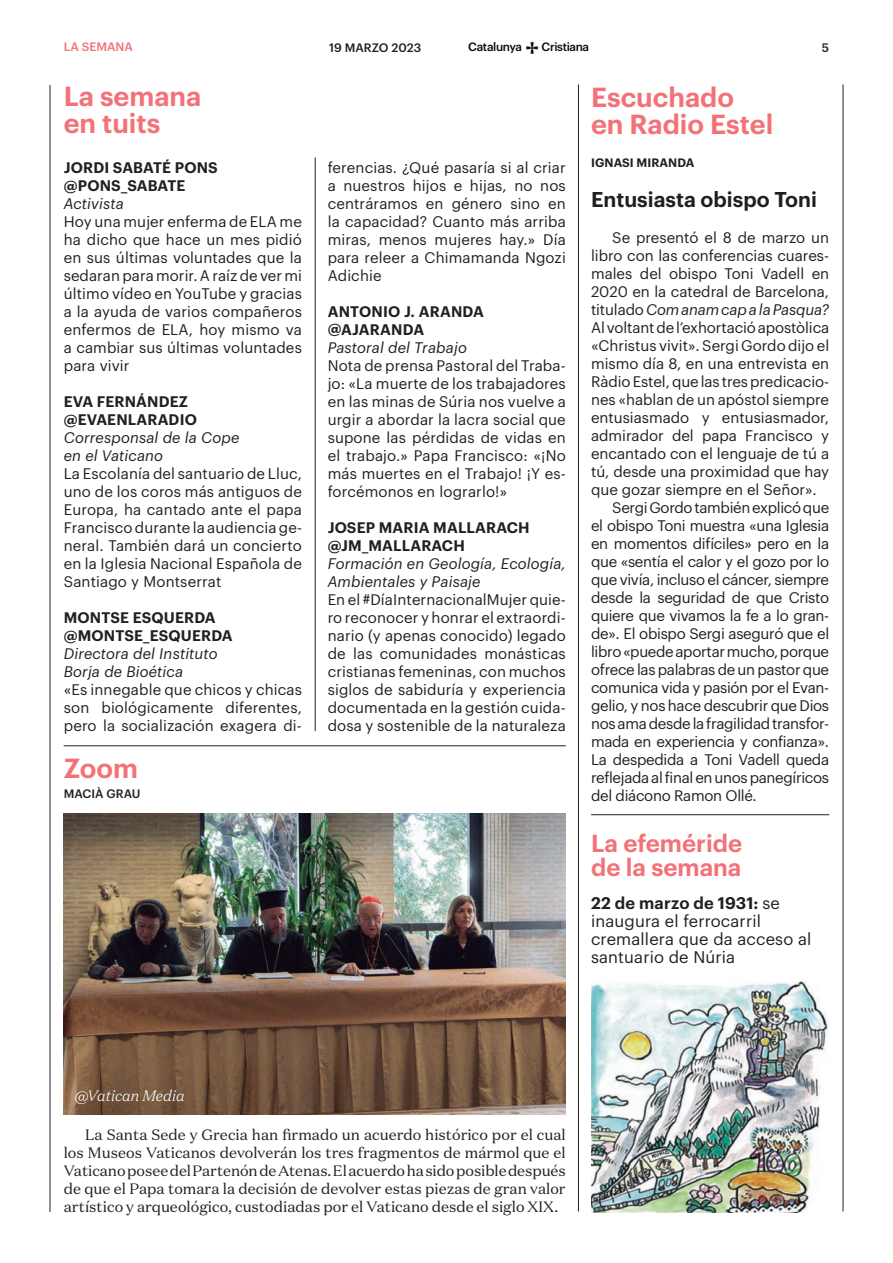
<style>
.page{position:relative;width:893px;height:1263px;background:#fff}
.page>*{position:absolute;margin:0;border:0;box-sizing:border-box;transform-origin:0 0}
.t1{font:600 27px/27px "Graphik";color:#f27278}
.t2{font:600 24px/24px "Graphik";color:#f27278}
.t3{font:600 21px "Graphik";color:#231f20}
.t4{font:16.5px/18px "Graphik";letter-spacing:.01em;color:#231f20}
.t5{font:15px/18px "Graphik";color:#231f20;text-align:justify}
.t6{font:15px "Graphik";letter-spacing:-.02em;color:#231f20}
.t7{font:15px/18px "Domaine Text";color:#231f20;text-align:justify}
.t8{font:italic 15px/18px "Graphik";letter-spacing:.01em;color:#231f20}
.t9{font:600 15px/18px "Graphik";letter-spacing:.01em;color:#231f20}
.t10{font:italic 15px "Graphik";letter-spacing:-.01em;color:#231f20}
.t11{font:italic 300 15px "Domaine Text";color:#fff}
.t12{font:500 12px "Graphik";color:#231f20}
.t13{font:600 12px "Graphik";color:#231f20}
.t14{font:500 12px "Graphik";color:#f27278}
.t15{font:500 11.85px "Graphik";letter-spacing:-.03em;color:#07090c}
.s1{font-style:normal}
.s2{font-weight:600}
</style>
<div class="page">
<svg style="left:526px;top:42px;width:12px;height:12px"></svg>
<hr style="left:843px;top:85px;width:1px;height:1126px;background:#231f20">
<hr style="left:50px;top:85px;width:1px;height:1127px;background:#231f20">
<hr style="left:578px;top:85px;width:1px;height:1126px;background:#231f20">
<hr style="left:315px;top:157px;width:1px;height:574px;background:#231f20">
<hr style="left:591px;top:814px;width:238px;height:1px;background:#231f20">
<hr style="left:64px;top:745px;width:502px;height:1px;background:#231f20">
<img style="left:591px;top:981px;width:237px;height:231px">
<img style="left:64px;top:813px;width:502px;height:301px">
<p class="t12" style="left:329px;top:38px;width:93px">19 MARZO 2023</p>
<p class="t15" style="left:468px;top:38px;width:55px">Catalunya</p>
<p class="t15" style="left:542px;top:38px;width:49px">Cristiana</p>
<p class="t12" style="left:822px;top:38px;width:9px">5</p>
<p class="t14" style="left:64px;top:38px;width:71px">LA SEMANA</p>
<h1 class="t1" style="left:64px;top:81px;width:139px">La semana en tuits</h1>
<h1 class="t1" style="left:591px;top:82px;width:184px">Escuchado<br>en Radio Estel</h1>
<p class="t9" style="left:64px;top:157px;width:156px">JORDI SABATÉ PONS @PONS_SABATE</p>
<p class="t8" style="left:64px;top:193px;width:62px">Activista</p>
<p class="t5" style="left:64px;top:211px;width:240px">Hoy una mujer enferma de ELA me ha dicho que hace un mes pidió en sus últimas voluntades que la sedaran para morir. A raíz de ver mi último vídeo en YouTube y gracias a la ayuda de varios compañeros enfermos de ELA, hoy mismo va a cambiar sus últimas voluntades para vivir</p>
<p class="t9" style="left:64px;top:391px;width:135px">EVA FERNÁNDEZ @EVAENLARADIO</p>
<p class="t8" style="left:64px;top:427px;width:177px">Corresponsal de la Cope en el Vaticano</p>
<p class="t5" style="left:64px;top:463px;width:240px">La Escolanía del santuario de Lluc, uno de los coros más antiguos de Europa, ha cantado ante el papa Francisco durante la audiencia ge&shy;neral. También dará un concierto en la Iglesia Nacional Española de Santiago y Montserrat</p>
<p class="t9" style="left:64px;top:607px;width:170px">MONTSE ESQUERDA @MONTSE_ESQUERDA</p>
<p class="t8" style="left:64px;top:643px;width:155px">Directora del Instituto<br>Borja de Bioética</p>
<p class="t5" style="left:64px;top:679px;width:240px">«Es innegable que chicos y chicas son biológicamente diferentes, pero la socialización exagera di-</p>
<h1 class="t1" style="left:64px;top:752px;width:76px">Zoom</h1>
<p class="t12" style="left:64px;top:785px;width:78px">MACIÀ GRAU</p>
<p class="t5" style="left:328px;top:157px;width:240px">ferencias. ¿Qué pasaría si al criar a nuestros hijos e hijas, no nos centráramos en género sino en la capacidad? Cuanto más arriba miras, menos mujeres hay.» Día para releer a Chimamanda Ngozi Adichie</p>
<p class="t9" style="left:328px;top:301px;width:158px">ANTONIO J. ARANDA @AJARANDA</p>
<p class="t8" style="left:328px;top:337px;width:141px">Pastoral del Trabajo</p>
<p class="t5" style="left:328px;top:355px;width:240px">Nota de prensa Pastoral del Traba&shy;jo: «La muerte de los trabajadores en las minas de Súria nos vuelve a urgir a abordar la lacra social que supone las pérdidas de vidas en el trabajo.» Papa Francisco: «¡No más muertes en el Trabajo! ¡Y es&shy;forcémonos en lograrlo!»</p>
<p class="t9" style="left:328px;top:517px;width:203px">JOSEP MARIA MALLARACH @JM_MALLARACH</p>
<p class="t8" style="left:328px;top:553px;width:240px">Formación en Geología, Ecología,<br>Ambientales y Paisaje</p>
<p class="t5" style="left:328px;top:589px;width:240px">En el #DíaInternacionalMujer quie&shy;ro reconocer y honrar el extraordi&shy;nario (y apenas conocido) legado de las comunidades monásticas cristianas femeninas, con muchos siglos de sabiduría y experiencia documentada en la gestión cuida&shy;dosa y sostenible de la naturaleza</p>
<p class="t13" style="left:591px;top:154px;width:105px">IGNASI MIRANDA</p>
<h3 class="t3" style="left:591px;top:183px;width:227px">Entusiasta obispo Toni</h3>
<p class="t5" style="left:612px;top:227px;width:218px">Se presentó el 8 de marzo un</p>
<p class="t5" style="left:591px;top:245px;width:240px">libro con las conferencias cuares-</p>
<p class="t5" style="left:591px;top:263px;width:240px">males del obispo Toni Vadell en</p>
<p class="t5" style="left:591px;top:281px;width:240px">2020 en la catedral de Barcelona,</p>
<p class="t10" style="left:591px;top:298px;width:240px"><span class="s1">titulado</span> Com anam cap a la Pasqua?</p>
<p class="t5" style="left:591px;top:317px;width:240px">Al voltant de l’exhortació apostòlica</p>
<p class="t5" style="left:591px;top:335px;width:240px">«Christus vivit». Sergi Gordo dijo el</p>
<p class="t5" style="left:591px;top:353px;width:240px">mismo día 8, en una entrevista en</p>
<p class="t5" style="left:591px;top:371px;width:240px">Ràdio Estel, que las tres predicacio-</p>
<p class="t5" style="left:591px;top:389px;width:240px">nes «hablan de un apóstol siempre</p>
<p class="t5" style="left:591px;top:407px;width:240px">entusiasmado y entusiasmador,</p>
<p class="t5" style="left:591px;top:425px;width:240px">admirador del papa Francisco y</p>
<p class="t5" style="left:591px;top:443px;width:240px">encantado con el lenguaje de tú a</p>
<p class="t5" style="left:591px;top:461px;width:240px">tú, desde una proximidad que hay</p>
<p class="t5" style="left:591px;top:479px;width:227px">que gozar siempre en el Señor».</p>
<p class="t6" style="left:612px;top:496px;width:218px">Sergi Gordo también explicó que</p>
<p class="t6" style="left:591px;top:514px;width:240px">el obispo Toni muestra «una Iglesia</p>
<p class="t6" style="left:591px;top:532px;width:240px">en momentos difíciles» pero en la</p>
<p class="t6" style="left:591px;top:550px;width:240px">que «sentía el calor y el gozo por lo</p>
<p class="t6" style="left:591px;top:568px;width:240px">que vivía, incluso el cáncer, siempre</p>
<p class="t6" style="left:591px;top:586px;width:240px">desde la seguridad de que Cristo</p>
<p class="t6" style="left:591px;top:604px;width:240px">quiere que vivamos la fe a lo gran-</p>
<p class="t6" style="left:591px;top:622px;width:240px">de». El obispo Sergi aseguró que el</p>
<p class="t6" style="left:591px;top:640px;width:240px">libro «puede aportar mucho, porque</p>
<p class="t6" style="left:591px;top:658px;width:240px">ofrece las palabras de un pastor que</p>
<p class="t6" style="left:591px;top:676px;width:240px">comunica vida y pasión por el Evan-</p>
<p class="t6" style="left:591px;top:694px;width:240px">gelio, y nos hace descubrir que Dios</p>
<p class="t6" style="left:591px;top:712px;width:240px">nos ama desde la fragilidad transfor-</p>
<p class="t6" style="left:591px;top:730px;width:240px">mada en experiencia y confianza».</p>
<p class="t6" style="left:591px;top:748px;width:240px">La despedida a Toni Vadell queda</p>
<p class="t6" style="left:591px;top:766px;width:240px">reflejada al final en unos panegíricos</p>
<p class="t6" style="left:591px;top:784px;width:167px">del diácono Ramon Ollé.</p>
<h2 class="t2" style="left:591px;top:829px;width:153px">La efeméride de la semana</h2>
<p class="t4" style="left:591px;top:893px;width:222px"><span class="s2">22 de marzo de 1931:</span> se inaugura el ferrocarril cremallera que da acceso al santuario de Núria</p>
<p class="t11" style="left:74px;top:1087px;width:112px">@Vatican Media</p>
<p class="t7" style="left:64px;top:1126px;width:504px;text-indent:21px">La Santa Sede y Grecia han firmado un acuerdo histórico por el cual los Museos Vaticanos devolverán los tres fragmentos de mármol que el Vaticano posee del Partenón de Atenas. El acuerdo ha sido posible después de que el Papa tomara la decisión de devolver estas piezas de gran valor artístico y arqueológico, custodiadas por el Vaticano desde el siglo XIX.</p>
</div>
